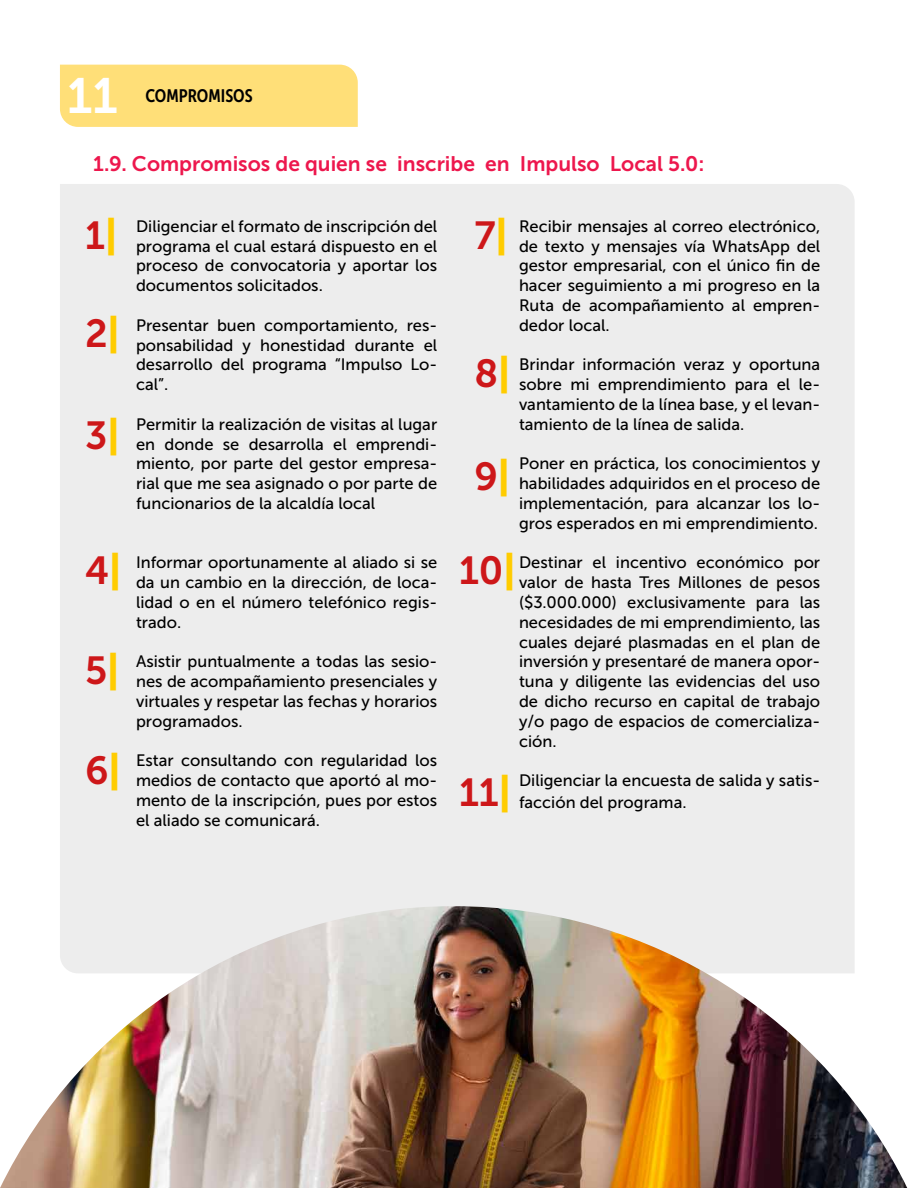
<style>
.page{position:relative;width:918px;height:1188px;background:#fff}
.page>*{position:absolute;margin:0;border:0;box-sizing:border-box;transform-origin:0 0}
.t1{font:49.5px "Museo Sans 700";color:#fff}
.t2{font:39px "Museo Sans 700";color:#cd1719}
.t3{font:21px "Museo Sans 700";color:#ed174d}
.t4{font:18px "Museo Sans Cond 700";color:#000}
.t5{font:16.5px/19.8px "Museo Sans 500";color:#000;text-align:justify}
.s1{font-family:"Museo Sans 900";color:#fc0}
</style>
<div class="page">
<div style="left:60px;top:184px;width:795px;height:722px;background:#ededed"></div>
<div style="left:60px;top:65px;width:298px;height:62px;background:#ffdf78"></div>
<img style="left:0;top:906px;width:907px;height:282px">
<h1 class="t1" style="left:67px;top:68px;width:52px">11</h1>
<p class="t4" style="left:146px;top:85px;width:109px">COMPROMISOS</p>
<p class="t3" style="left:93px;top:152px;width:613px">1.9. Compromisos de quien se inscribe en Impulso Local 5.0:</p>
<h2 class="t2" style="left:85px;top:213px;width:34px">1<span class="s1">|</span></h2>
<h2 class="t2" style="left:85px;top:311px;width:36px">2<span class="s1">|</span></h2>
<h2 class="t2" style="left:85px;top:414px;width:36px">3<span class="s1">|</span></h2>
<h2 class="t2" style="left:85px;top:549px;width:38px">4<span class="s1">|</span></h2>
<h2 class="t2" style="left:85px;top:649px;width:36px">5<span class="s1">|</span></h2>
<h2 class="t2" style="left:85px;top:749px;width:37px">6<span class="s1">|</span></h2>
<p class="t5" style="left:136px;top:216px;width:303px">Diligenciar el formato de inscripción del programa el cual estará dispuesto en el proceso de convocatoria y aportar los documentos solicitados.</p>
<p class="t5" style="left:136px;top:315px;width:303px">Presentar buen comportamiento, res&shy;ponsabilidad y honestidad durante el desarrollo del programa “Impulso Lo&shy;cal”.</p>
<p class="t5" style="left:136px;top:414px;width:303px">Permitir la realización de visitas al lugar en donde se desarrolla el emprendi&shy;miento, por parte del gestor empresa&shy;rial que me sea asignado o por parte de funcionarios de la alcaldía local</p>
<p class="t5" style="left:136px;top:553px;width:303px">Informar oportunamente al aliado si se da un cambio en la dirección, de loca&shy;lidad o en el número telefónico regis&shy;trado.</p>
<p class="t5" style="left:136px;top:652px;width:303px">Asistir puntualmente a todas las sesio&shy;nes de acompañamiento presenciales y virtuales y respetar las fechas y horarios programados.</p>
<p class="t5" style="left:136px;top:751px;width:303px">Estar consultando con regularidad los medios de contacto que aportó al mo&shy;mento de la inscripción, pues por estos el aliado se comunicará.</p>
<h2 class="t2" style="left:474px;top:213px;width:35px">7<span class="s1">|</span></h2>
<p class="t5" style="left:519px;top:216px;width:303px">Recibir mensajes al correo electrónico, de texto y mensajes vía WhatsApp del gestor empresarial, con el único fin de hacer seguimiento a mi progreso en la Ruta de acompañamiento al empren&shy;dedor local.</p>
<p class="t5" style="left:519px;top:355px;width:303px">Brindar información veraz y oportuna sobre mi emprendimiento para el le&shy;vantamiento de la línea base, y el levan&shy;tamiento de la línea de salida.</p>
<p class="t5" style="left:519px;top:454px;width:303px">Poner en práctica, los conocimientos y habilidades adquiridos en el proceso de implementación, para alcanzar los lo&shy;gros esperados en mi emprendimiento.</p>
<p class="t5" style="left:519px;top:553px;width:303px">Destinar el incentivo económico por valor de hasta Tres Millones de pesos ($3.000.000) exclusivamente para las necesidades de mi emprendimiento, las cuales dejaré plasmadas en el plan de inversión y presentaré de manera opor&shy;tuna y diligente las evidencias del uso de dicho recurso en capital de trabajo y/o pago de espacios de comercializa&shy;ción.</p>
<p class="t5" style="left:519px;top:770px;width:303px;line-height:21.6px">Diligenciar la encuesta de salida y satis&shy;facción del programa.</p>
<h2 class="t2" style="left:474px;top:352px;width:37px">8<span class="s1">|</span></h2>
<h2 class="t2" style="left:474px;top:455px;width:37px">9<span class="s1">|</span></h2>
<h2 class="t2" style="left:459px;top:549px;width:58px">10<span class="s1">|</span></h2>
<h2 class="t2" style="left:459px;top:770px;width:54px">11<span class="s1">|</span></h2>
</div>
